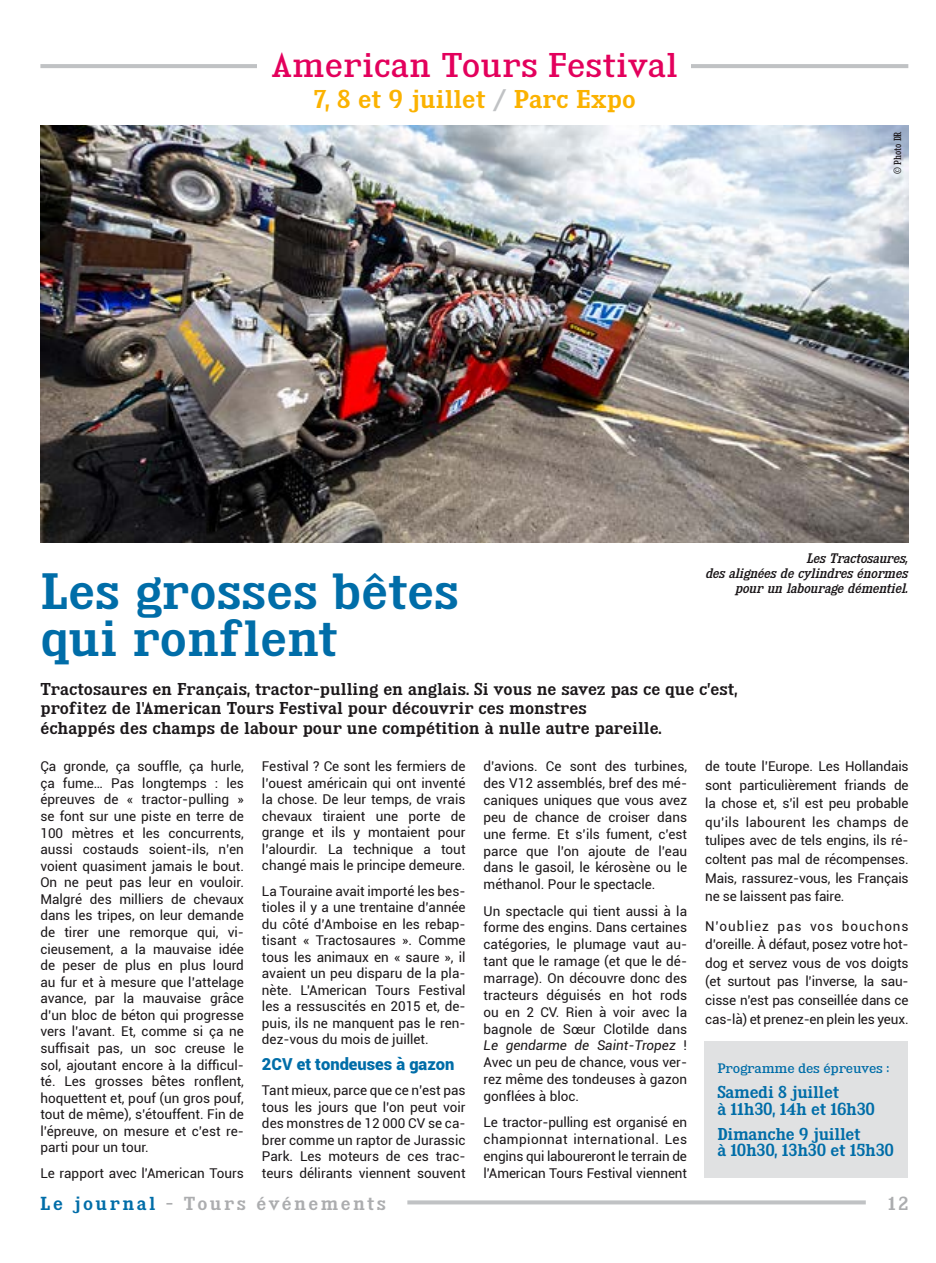
<style>
.page{position:relative;width:936px;height:1263px;background:#fff}
.page>*{position:absolute;margin:0;border:0;box-sizing:border-box;transform-origin:0 0}
.t1{font:44.7px/46.8px "Kingsbridge Sb";color:#006da8}
.t2{font:30px "Kingsbridge Rg";color:#e3005c}
.t3{font:22.5px "Kingsbridge Sb";color:#fbb200}
.t4{font:16.5px "Kingsbridge Sb";letter-spacing:.15em;color:#acadaf}
.t5{font:900 16.5px "Roboto";color:#006da8}
.t6{font:15px/19.5px "Kingsbridge Sb";color:#1b1719}
.t7{font:15px/16.5px "Kingsbridge Sb";letter-spacing:-.02em;color:#006da8}
.t8{font:13.5px/16.5px "Roboto";color:#1b1719;text-align:justify}
.t9{font:italic 12px/15px "Kingsbridge Rg";color:#1b1719;text-align:right}
.t10{font:12px "Kingsbridge Rg";letter-spacing:-.02em;color:#006da8}
.t11{font:9px "Kingsbridge Cd Rg";color:#1b1719}
.s1{color:#c0c2c4}
.s2{font-style:italic}
.s3{color:#006da8}
</style>
<div class="page">
<svg style="left:407px;top:1200px;width:458px;height:4px;background:#c6c8ca"></svg>
<hr style="left:40px;top:64px;width:868px;height:4px;background:#c0c2c4">
<div style="left:257px;top:50px;width:434px;height:32px;background:#fff"></div>
<img style="left:40px;top:125px;width:868px;height:418px">
<div style="left:704px;top:1042px;width:204px;height:136px;background:#e0e1e2"></div>
<h2 class="t2" style="left:271px;top:47px;width:408px">American Tours Festival</h2>
<h3 class="t3" style="left:314px;top:86px;width:323px">7, 8 et 9 juillet <span class="s1">/</span> Parc Expo</h3>
<p class="t11" style="left:892px;top:174px;width:45px;rotate:-90deg">© Photo DR</p>
<h1 class="t1" style="left:40px;top:568px;width:420px">Les grosses bêtes qui ronflent</h1>
<p class="t9" style="left:705px;top:550px;width:204px">Les Tractosaures,<br>des alignées de cylindres énormes pour un labourage démentiel.</p>
<p class="t6" style="left:40px;top:679px;width:698px">Tractosaures en Français, tractor-pulling en anglais. Si vous ne savez pas ce que c’est, profitez de l'American Tours Festival pour découvrir ces monstres<br>échappés des champs de labour pour une compétition à nulle autre pareille.</p>
<p class="t8" style="left:40px;top:758px;width:205px">Ça gronde, ça souffle, ça hurle, ça fume… Pas longtemps : les épreuves de « tractor-pulling » se font sur une piste en terre de 100 mètres et les concurrents, aussi costauds soient-ils, n’en voient quasiment jamais le bout.<br>On ne peut pas leur en vouloir.<br>Malgré des milliers de chevaux dans les tripes, on leur demande de tirer une remorque qui, vi&shy;cieusement, a la mauvaise idée de peser de plus en plus lourd au fur et à mesure que l’attelage avance, par la mauvaise grâce d’un bloc de béton qui progresse vers l’avant. Et, comme si ça ne suffisait pas, un soc creuse le sol, ajoutant encore à la difficul&shy;té. Les grosses bêtes ronflent, hoquettent et, pouf (un gros pouf, tout de même), s’étouffent. Fin de l’épreuve, on mesure et c’est re&shy;parti pour un tour.</p>
<p class="t8" style="left:40px;top:1164px;width:205px">Le rapport avec l'American Tours</p>
<p class="t8" style="left:262px;top:758px;width:205px">Festival ? Ce sont les fermiers de l’ouest américain qui ont inventé la chose. De leur temps, de vrais chevaux tiraient une porte de grange et ils y montaient pour l’alourdir. La technique a tout changé mais le principe demeure.</p>
<p class="t8" style="left:262px;top:882px;width:205px">La Touraine avait importé les bes&shy;tioles il y a une trentaine d’année du côté d’Amboise en les rebap&shy;tisant « Tractosaures ». Comme tous les animaux en « saure », il avaient un peu disparu de la pla&shy;nète. L'American Tours Festival les a ressuscités en 2015 et, de&shy;puis, ils ne manquent pas le ren&shy;dez-vous du mois de juillet.</p>
<p class="t5" style="left:262px;top:1052px;width:194px">2CV et tondeuses à gazon</p>
<p class="t8" style="left:262px;top:1082px;width:205px">Tant mieux, parce que ce n’est pas tous les jours que l’on peut voir des monstres de 12 000 CV se ca&shy;brer comme un raptor de Jurassic Park. Les moteurs de ces trac&shy;teurs délirants viennent souvent</p>
<p class="t8" style="left:705px;top:757px;width:205px;line-height:18.6px">de toute l’Europe. Les Hollandais sont particulièrement friands de la chose et, s’il est peu probable qu’ils labourent les champs de tulipes avec de tels engins, ils ré&shy;coltent pas mal de récompenses.<br>Mais, rassurez-vous, les Français ne se laissent pas faire.</p>
<p class="t8" style="left:705px;top:916px;width:205px;line-height:18.6px">N’oubliez pas vos bouchons d’oreille. À défaut, posez votre hot&shy;dog et servez vous de vos doigts (et surtout pas l’inverse, la sau&shy;cisse n’est pas conseillée dans ce cas-là) et prenez-en plein les yeux.</p>
<p class="t8" style="left:483px;top:758px;width:205px">d’avions. Ce sont des turbines, des V12 assemblés, bref des mé&shy;caniques uniques que vous avez peu de chance de croiser dans une ferme. Et s’ils fument, c’est parce que l’on ajoute de l’eau dans le gasoil, le kérosène ou le méthanol. Pour le spectacle.</p>
<p class="t8" style="left:483px;top:902px;width:205px">Un spectacle qui tient aussi à la forme des engins. Dans certaines catégories, le plumage vaut au&shy;tant que le ramage (et que le dé&shy;marrage). On découvre donc des tracteurs déguisés en hot rods ou en 2 CV. Rien à voir avec la bagnole de Sœur Clotilde dans <span class="s2">Le gendarme de Saint-Tropez</span> !<br>Avec un peu de chance, vous ver&shy;rez même des tondeuses à gazon gonflées à bloc.</p>
<p class="t8" style="left:483px;top:1113px;width:205px">Le tractor-pulling est organisé en championnat international. Les engins qui laboureront le terrain de l'American Tours Festival viennent</p>
<p class="t10" style="left:717px;top:1061px;width:173px">Programme des épreuves :</p>
<p class="t7" style="left:717px;top:1084px;width:159px">Samedi 8 juillet<br>à 11h30, 14h et 16h30</p>
<p class="t7" style="left:717px;top:1125px;width:178px">Dimanche 9 juillet<br>à 10h30, 13h30 et 15h30</p>
<p class="t4" style="left:40px;top:1193px;width:347px"><span class="s3">Le journal</span> - Tours événements</p>
<p class="t4" style="left:888px;top:1193px;width:22px">12</p>
</div>
